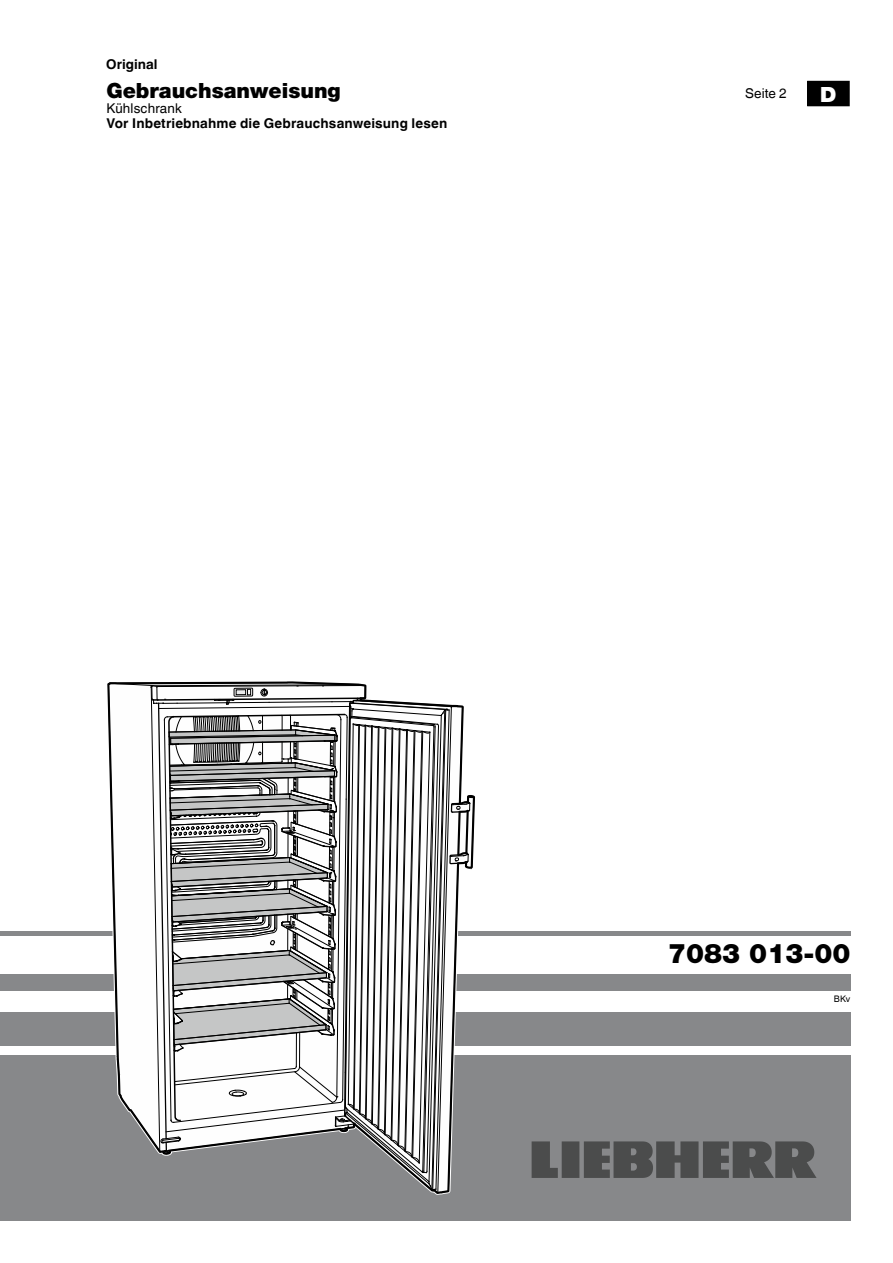
<style>
.page{position:relative;width:893px;height:1263px;background:#fff}
.page>*{position:absolute;margin:0;border:0;box-sizing:border-box;transform-origin:0 0}
.t1{font:900 27px "Helvetica Neue LT";color:#000}
.t2{font:900 21px "Helvetica Neue LT";color:#000}
.t3{font:900 21px "Helvetica Neue LT";color:#fff}
.t4{font:700 13.5px "Helvetica Linotype";letter-spacing:.01em;color:#000}
.t5{font:13.5px "Helvetica Linotype";letter-spacing:.01em;color:#000}
.t6{font:9px "Helvetica Linotype";color:#000}
</style>
<div class="page">
<div style="left:0;top:1055px;width:850px;height:165px;background:#87888a"></div>
<div style="left:0;top:1012px;width:850px;height:34px;background:#87888a"></div>
<div style="left:0;top:974px;width:850px;height:17px;background:#87888a"></div>
<hr style="left:0;top:931px;width:850px;height:4px;background:#87888a">
<div style="left:808px;top:82px;width:41px;height:24px;background:#000"></div>
<div style="left:807px;top:81px;width:43px;height:25px;border:2px solid #000"></div>
<svg style="left:532px;top:1141px;width:284px;height:37px"></svg>
<svg style="left:110px;top:683px;width:364px;height:510px"></svg>
<p class="t4" style="left:106px;top:57px;width:53px">Original</p>
<h2 class="t2" style="left:106px;top:78px;width:236px">Gebrauchsanweisung</h2>
<p class="t5" style="left:745px;top:86px;width:43px">Seite 2</p>
<p class="t5" style="left:106px;top:101px;width:77px">Kühlschrank</p>
<p class="t4" style="left:106px;top:116px;width:342px">Vor Inbetriebnahme die Gebrauchsanweisung lesen</p>
<h2 class="t3" style="left:820px;top:82px;width:18px">D</h2>
<h1 class="t1" style="left:668px;top:937px;width:184px">7083 013-00</h1>
<p class="t6" style="left:834px;top:994px;width:18px">BKv</p>
</div>
